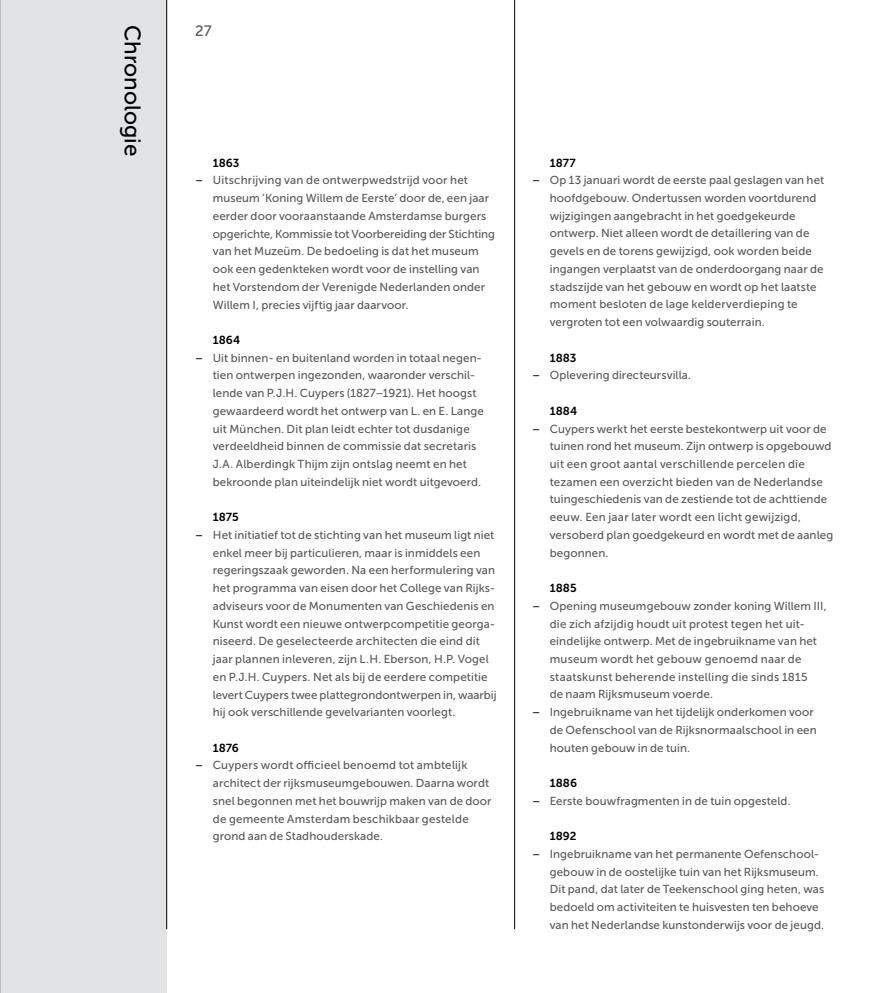
<style>
.page{position:relative;width:869px;height:993px;background:#fff}
.page>*{position:absolute;margin:0;border:0;box-sizing:border-box;transform-origin:0 0}
.t1{font:22.5px "Museo Sans 500";color:#000}
.t2{font:15px "Museo Sans 500";color:#58595b}
.t3{font:11.5px/17.8px "Museo Sans 500";letter-spacing:.01em;color:#58595b}
.t4{font:11.5px "Museo Sans 700";letter-spacing:.005em;color:#000}
.s1{color:#000}
</style>
<div class="page">
<div style="left:0;top:0;width:167px;height:992px;background:#e2e3e4"></div>
<hr style="left:166px;top:0;width:1px;height:928px;background:#000">
<hr style="left:514px;top:0;width:1px;height:928px;background:#000">
<hr style="left:0;top:0;width:1px;height:992px;background:#939598">
<h1 class="t1" style="left:145px;top:25px;width:133px;rotate:90deg">Chronologie</h1>
<h2 class="t2" style="left:195px;top:23px;width:18px">27</h2>
<p class="t4" style="left:213px;top:156px;width:28px">1863</p>
<p class="t3" style="left:213px;top:171px;width:283px;text-indent:-18px"><span class="s1">–</span> Uitschrijving van de ontwerpwedstrijd voor het museum ‘Koning Willem de Eerste’ door de, een jaar eerder door vooraanstaande Amsterdamse burgers opgerichte, Kommissie tot Voorbereiding der Stichting van het Muzeüm. De bedoeling is dat het museum ook een gedenkteken wordt voor de instelling van het Vorstendom der Verenigde Nederlanden onder Willem I, precies vijftig jaar daarvoor.</p>
<p class="t4" style="left:213px;top:333px;width:29px">1864</p>
<p class="t3" style="left:213px;top:349px;width:272px;text-indent:-18px"><span class="s1">–</span> Uit binnen- en buitenland worden in totaal negen&shy;tien ontwerpen ingezonden, waaronder verschil&shy;lende van P.J.H. Cuypers (1827–1921). Het hoogst gewaardeerd wordt het ontwerp van L. en E. Lange uit München. Dit plan leidt echter tot dusdanige verdeeldheid binnen de commissie dat secretaris J.A. Alberdingk Thijm zijn ontslag neemt en het bekroonde plan uiteindelijk niet wordt uitgevoerd.</p>
<p class="t4" style="left:213px;top:510px;width:27px">1875</p>
<p class="t3" style="left:213px;top:526px;width:285px;text-indent:-18px"><span class="s1">–</span> Het initiatief tot de stichting van het museum ligt niet enkel meer bij particulieren, maar is inmiddels een regeringszaak geworden. Na een herformulering van het programma van eisen door het College van Rijks&shy;adviseurs voor de Monumenten van Geschiedenis en Kunst wordt een nieuwe ontwerpcompetitie georga&shy;niseerd. De geselecteerde architecten die eind dit jaar plannen inleveren, zijn L.H. Eberson, H.P. Vogel en P.J.H. Cuypers. Net als bij de eerdere competitie levert Cuypers twee plattegrondontwerpen in, waarbij hij ook verschillende gevelvarianten voorlegt.</p>
<p class="t4" style="left:213px;top:741px;width:28px">1876</p>
<p class="t3" style="left:213px;top:756px;width:280px;text-indent:-18px"><span class="s1">–</span> Cuypers wordt officieel benoemd tot ambtelijk architect der rijksmuseumgebouwen. Daarna wordt snel begonnen met het bouwrijp maken van de door de gemeente Amsterdam beschikbaar gestelde grond aan de Stadhouderskade.</p>
<p class="t4" style="left:549px;top:156px;width:27px">1877</p>
<p class="t3" style="left:549px;top:171px;width:276px;text-indent:-18px"><span class="s1">–</span> Op 13 januari wordt de eerste paal geslagen van het hoofdgebouw. Ondertussen worden voortdurend wijzigingen aangebracht in het goedgekeurde ontwerp. Niet alleen wordt de detaillering van de gevels en de torens gewijzigd, ook worden beide ingangen verplaatst van de onderdoorgang naar de stadszijde van het gebouw en wordt op het laatste moment besloten de lage kelderverdieping te vergroten tot een volwaardig souterrain.</p>
<p class="t4" style="left:549px;top:351px;width:28px">1883</p>
<p class="t3" style="left:532px;top:366px;width:160px"><span class="s1">–</span> Oplevering directeursvilla.</p>
<p class="t4" style="left:549px;top:404px;width:29px">1884</p>
<p class="t3" style="left:549px;top:419px;width:285px;text-indent:-18px"><span class="s1">–</span> Cuypers werkt het eerste bestekontwerp uit voor de tuinen rond het museum. Zijn ontwerp is opgebouwd uit een groot aantal verschillende percelen die tezamen een overzicht bieden van de Nederlandse tuingeschiedenis van de zestiende tot de achttiende eeuw. Een jaar later wordt een licht gewijzigd, versoberd plan goedgekeurd en wordt met de aanleg begonnen.</p>
<p class="t4" style="left:549px;top:581px;width:28px">1885</p>
<p class="t3" style="left:549px;top:596px;width:278px;text-indent:-18px"><span class="s1">–</span> Opening museumgebouw zonder koning Willem III, die zich afzijdig houdt uit protest tegen het uit-- eindelijke ontwerp. Met de ingebruikname van het museum wordt het gebouw genoemd naar de staatskunst beherende instelling die sinds 1815<br>de naam Rijksmuseum voerde.</p>
<p class="t3" style="left:549px;top:703px;width:268px;text-indent:-18px"><span class="s1">–</span> Ingebruikname van het tijdelijk onderkomen voor de Oefenschool van de Rijksnormaalschool in een houten gebouw in de tuin.</p>
<p class="t4" style="left:549px;top:776px;width:29px">1886</p>
<p class="t3" style="left:532px;top:791px;width:260px"><span class="s1">–</span> Eerste bouwfragmenten in de tuin opgesteld.</p>
<p class="t4" style="left:549px;top:829px;width:28px">1892</p>
<p class="t3" style="left:549px;top:844px;width:276px;text-indent:-18px"><span class="s1">–</span> Ingebruikname van het permanente Oefenschool&shy;gebouw in de oostelijke tuin van het Rijksmuseum.<br>Dit pand, dat later de Teekenschool ging heten, was bedoeld om activiteiten te huisvesten ten behoeve van het Nederlandse kunstonderwijs voor de jeugd.</p>
</div>
